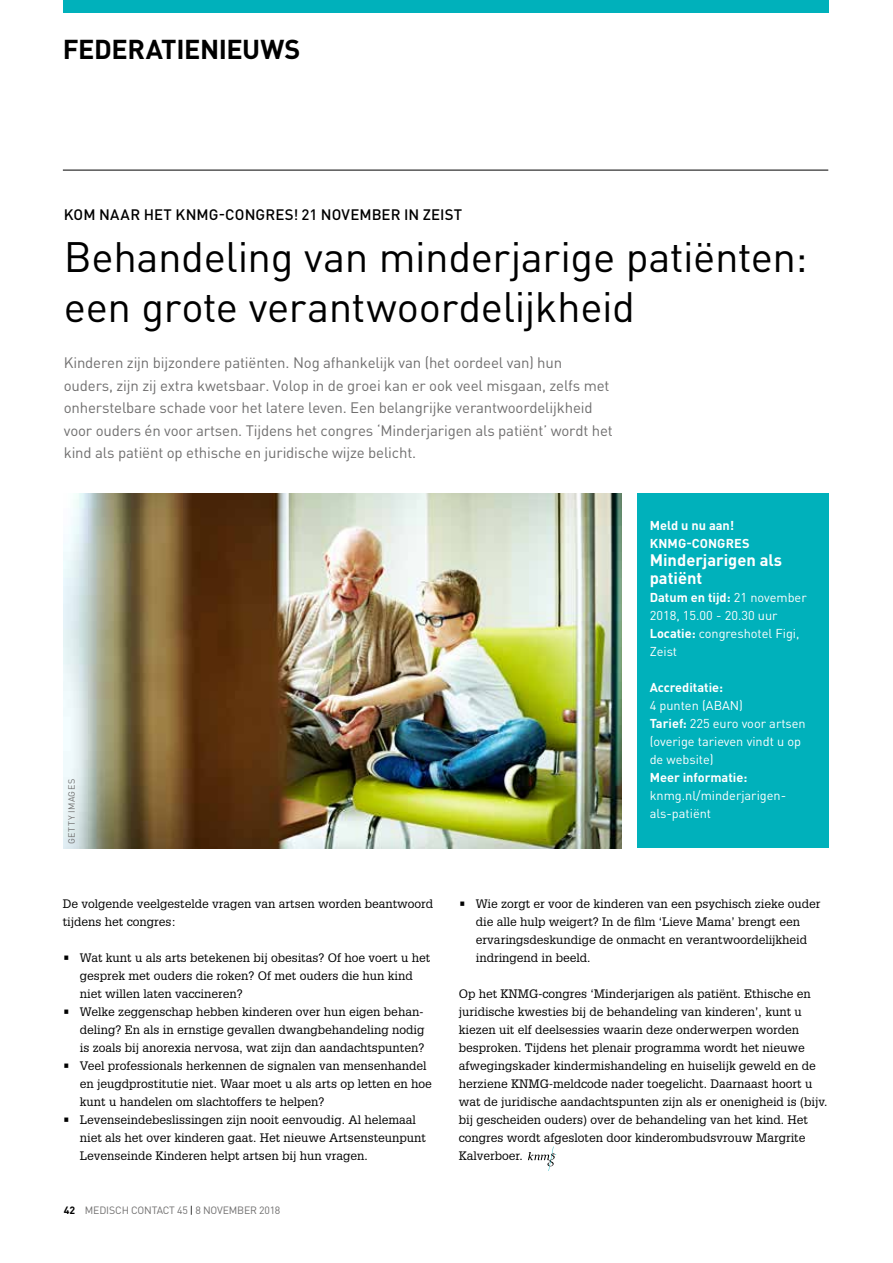
<style>
.page{position:relative;width:893px;height:1263px;background:#fff}
.page>*{position:absolute;margin:0;border:0;box-sizing:border-box;transform-origin:0 0}
.t1{font:42px/49.5px "DINOT";letter-spacing:-.01em;color:#000}
.t2{font:700 27px "DINOT";letter-spacing:-.015em;color:#000}
.t3{font:700 16.5px/18px "DINOT";color:#fff}
.t4{font:15px/22.5px "DINOT";letter-spacing:-.01em;color:#706f6f}
.t5{font:500 15px "DINOT";letter-spacing:.005em;color:#000}
.t6{font:12.75px/18px "DINOT";color:#fff}
.t7{font:700 12.75px/18px "DINOT";color:#fff}
.t8{font:12px/18px "Glypha LT Std";color:#000}
.t9{font:10.5px "DINOT";letter-spacing:-.015em;color:#706f6f}
.t10{font:9px "DINOT";letter-spacing:.06em;color:#706f6f}
.s1{font-weight:700}
.s2{font-weight:700;color:#000}
.s3{color:#000}
</style>
<div class="page">
<div style="left:64px;top:0;width:765px;height:13px;background:#00b1bb"></div>
<hr style="left:63px;top:170px;width:765px;height:1px;background:#000">
<svg style="left:528px;top:1147px;width:28px;height:24px"></svg>
<img style="left:64px;top:493px;width:558px;height:356px">
<div style="left:637px;top:493px;width:191px;height:355px;background:#00b1bb"></div>
<h2 class="t2" style="left:63px;top:32px;width:239px">FEDERATIENIEUWS</h2>
<p class="t5" style="left:64px;top:205px;width:400px">KOM NAAR HET KNMG-CONGRES! 21 NOVEMBER IN ZEIST</p>
<h1 class="t1" style="left:64px;top:232px;width:745px">Behandeling van minderjarige patiënten: een grote verantwoordelijkheid</h1>
<p class="t4" style="left:64px;top:351px;width:551px">Kinderen zijn bijzondere patiënten. Nog afhankelijk van (het oordeel van) hun ouders, zijn zij extra kwetsbaar. Volop in de groei kan er ook veel misgaan, zelfs met onherstelbare schade voor het latere leven. Een belangrijke verantwoordelijkheid voor ouders én voor artsen. Tijdens het congres ‘Minderjarigen als patiënt’ wordt het kind als patiënt op ethische en juridische wijze belicht.</p>
<p class="t10" style="left:66px;top:844px;width:66px;rotate:-90deg">GETTY IMAGES</p>
<p class="t7" style="left:650px;top:516px;width:101px">Meld u nu aan!<br>KNMG-CONGRES</p>
<h3 class="t3" style="left:650px;top:551px;width:134px">Minderjarigen als patiënt</h3>
<p class="t6" style="left:650px;top:588px;width:159px"><span class="s1">Datum en tijd:</span> 21 november<br>2018, 15.00 - 20.30 uur<br><span class="s1">Locatie:</span> congreshotel Figi,<br>Zeist</p>
<p class="t7" style="left:650px;top:678px;width:75px">Accreditatie:</p>
<p class="t6" style="left:650px;top:696px;width:158px">4 punten (ABAN)<br><span class="s1">Tarief:</span> 225 euro voor artsen (overige tarieven vindt u op de website)</p>
<p class="t7" style="left:650px;top:768px;width:99px">Meer informatie:</p>
<p class="t6" style="left:650px;top:786px;width:138px">knmg.nl/minderjarigen&shy;als-patiënt</p>
<p class="t8" style="left:63px;top:895px;width:372px">De volgende veelgestelde vragen van artsen worden beantwoord tijdens het congres:</p>
<p class="t8" style="left:80px;top:949px;width:352px;text-indent:-17px">• Wat kunt u als arts betekenen bij obesitas? Of hoe voert u het gesprek met ouders die roken? Of met ouders die hun kind niet willen laten vaccineren?</p>
<p class="t8" style="left:80px;top:1003px;width:346px;text-align:justify;text-indent:-17px">• Welke zeggenschap hebben kinderen over hun eigen behan&shy;deling? En als in ernstige gevallen dwangbehandeling nodig is zoals bij anorexia nervosa, wat zijn dan aandachtspunten?</p>
<p class="t8" style="left:80px;top:1057px;width:354px;text-indent:-17px">• Veel professionals herkennen de signalen van mensenhandel en jeugdprostitutie niet. Waar moet u als arts op letten en hoe kunt u handelen om slachtoffers te helpen?</p>
<p class="t8" style="left:80px;top:1111px;width:348px;text-indent:-17px">• Levenseindebeslissingen zijn nooit eenvoudig. Al helemaal niet als het over kinderen gaat. Het nieuwe Artsensteunpunt<br>Levenseinde Kinderen helpt artsen bij hun vragen.</p>
<p class="t9" style="left:64px;top:1204px;width:218px"><span class="s2">42</span> MEDISCH CONTACT 45 <span class="s3">|</span> 8 NOVEMBER 2018</p>
<p class="t8" style="left:476px;top:895px;width:346px;text-indent:-17px">• Wie zorgt er voor de kinderen van een psychisch zieke ouder die alle hulp weigert? In de film ‘Lieve Mama’ brengt een ervaringsdeskundige de onmacht en verantwoordelijkheid indringend in beeld.</p>
<p class="t8" style="left:459px;top:985px;width:370px">Op het KNMG-congres ‘Minderjarigen als patiënt. Ethische en juridische kwesties bij de behandeling van kinderen’, kunt u kiezen uit elf deelsessies waarin deze onderwerpen worden besproken. Tijdens het plenair programma wordt het nieuwe afwegingskader kindermishandeling en huiselijk geweld en de herziene KNMG-meldcode nader toegelicht. Daarnaast hoort u wat de juridische aandachtspunten zijn als er onenigheid is (bijv. bij gescheiden ouders) over de behandeling van het kind. Het congres wordt afgesloten door kinderombudsvrouw Margrite Kalverboer.</p>
</div>
